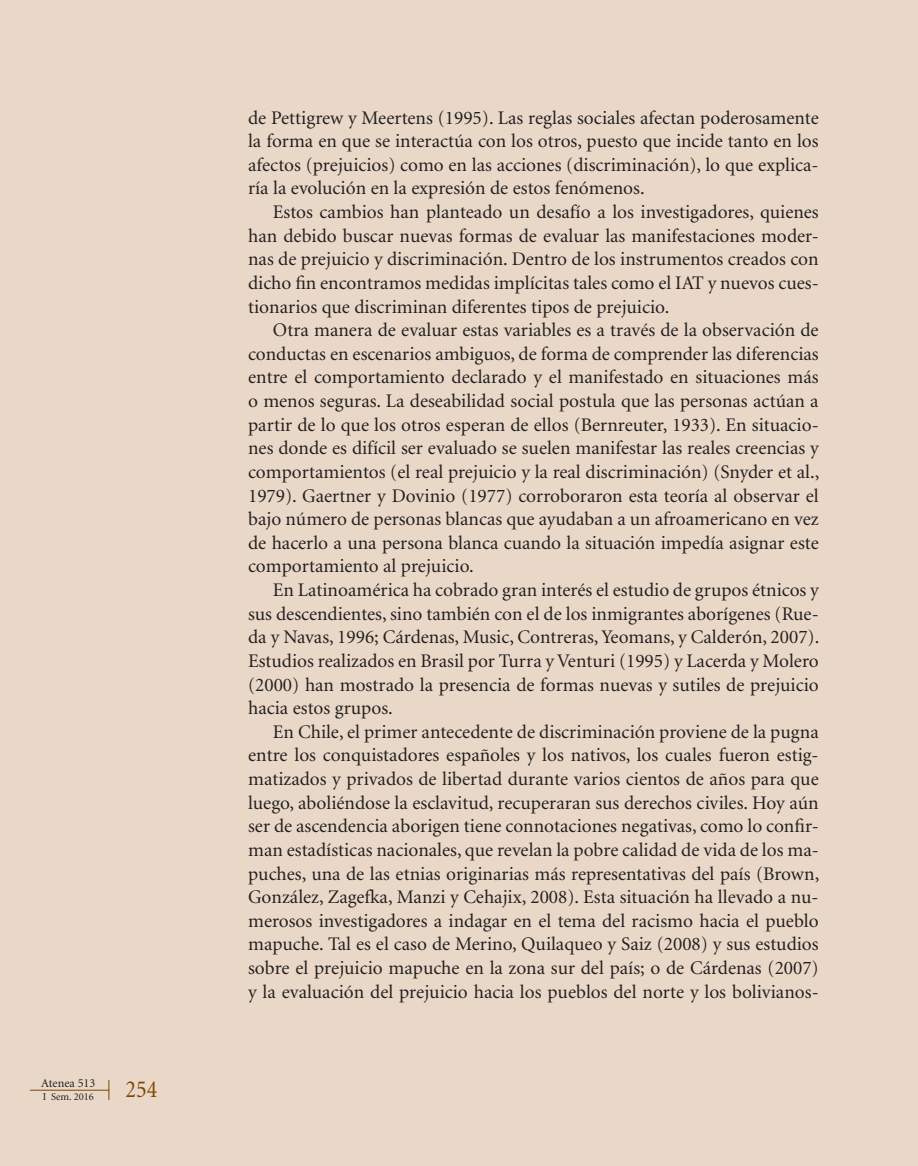
<style>
.page{position:relative;width:918px;height:1166px;background:#e9d8c7}
.page>*{position:absolute;margin:0;border:0;box-sizing:border-box;transform-origin:0 0}
.t1{font:24.5px "Minion";color:#7d4704;scale:.9 1}
.t2{font:19.25px/23.6px "Minion";color:#231f20;text-align:justify}
.t3{font:12.25px "Minion";color:#231f20}
.t4{font:10.5px "Minion";color:#231f20}
</style>
<div class="page">
<hr style="left:30px;top:1090px;width:79px;height:1px;background:#7d4704">
<svg style="left:109px;top:1080px;width:1px;height:20px"></svg>
<p class="t3" style="left:41px;top:1077px;width:56px">Atenea 513</p>
<p class="t4" style="left:43px;top:1091px;width:53px">I Sem. 2016</p>
<p class="t1" style="left:126px;top:1077px;width:37px">254</p>
<p class="t2" style="left:248px;top:106px;width:572px">de Pettigrew y Meertens (1995). Las reglas sociales afectan poderosamente la forma en que se interactúa con los otros, puesto que incide tanto en los afectos (prejuicios) como en las acciones (discriminación), lo que explica&shy;ría la evolución en la expresión de estos fenómenos.</p>
<p class="t2" style="left:248px;top:201px;width:572px;text-indent:25px">Estos cambios han planteado un desafío a los investigadores, quienes han debido buscar nuevas formas de evaluar las manifestaciones moder&shy;nas de prejuicio y discriminación. Dentro de los instrumentos creados con dicho fin encontramos medidas implícitas tales como el IAT y nuevos cues&shy;tionarios que discriminan diferentes tipos de prejuicio.</p>
<p class="t2" style="left:248px;top:319px;width:572px;text-indent:25px">Otra manera de evaluar estas variables es a través de la observación de conductas en escenarios ambiguos, de forma de comprender las diferencias entre el comportamiento declarado y el manifestado en situaciones más o menos seguras. La deseabilidad social postula que las personas actúan a partir de lo que los otros esperan de ellos (Bernreuter, 1933). En situacio&shy;nes donde es difícil ser evaluado se suelen manifestar las reales creencias y comportamientos (el real prejuicio y la real discriminación) (Snyder et al., 1979). Gaertner y Dovinio (1977) corroboraron esta teoría al observar el bajo número de personas blancas que ayudaban a un afroamericano en vez de hacerlo a una persona blanca cuando la situación impedía asignar este comportamiento al prejuicio.</p>
<p class="t2" style="left:248px;top:579px;width:573px;text-indent:25px">En Latinoamérica ha cobrado gran interés el estudio de grupos étnicos y sus descendientes, sino también con el de los inmigrantes aborígenes (Rue&shy;da y Navas, 1996; Cárdenas, Music, Contreras, Yeomans, y Calderón, 2007).<br>Estudios realizados en Brasil por Turra y Venturi (1995) y Lacerda y Molero (2000) han mostrado la presencia de formas nuevas y sutiles de prejuicio hacia estos grupos.</p>
<p class="t2" style="left:248px;top:720px;width:572px;text-indent:25px">En Chile, el primer antecedente de discriminación proviene de la pugna entre los conquistadores españoles y los nativos, los cuales fueron estig&shy;matizados y privados de libertad durante varios cientos de años para que luego, aboliéndose la esclavitud, recuperaran sus derechos civiles. Hoy aún ser de ascendencia aborigen tiene connotaciones negativas, como lo confir&shy;man estadísticas nacionales, que revelan la pobre calidad de vida de los ma&shy;puches, una de las etnias originarias más representativas del país (Brown, González, Zagefka, Manzi y Cehajix, 2008). Esta situación ha llevado a nu&shy;merosos investigadores a indagar en el tema del racismo hacia el pueblo mapuche. Tal es el caso de Merino, Quilaqueo y Saiz (2008) y sus estudios sobre el prejuicio mapuche en la zona sur del país; o de Cárdenas (2007) y la evaluación del prejuicio hacia los pueblos del norte y los bolivianos-</p>
</div>
